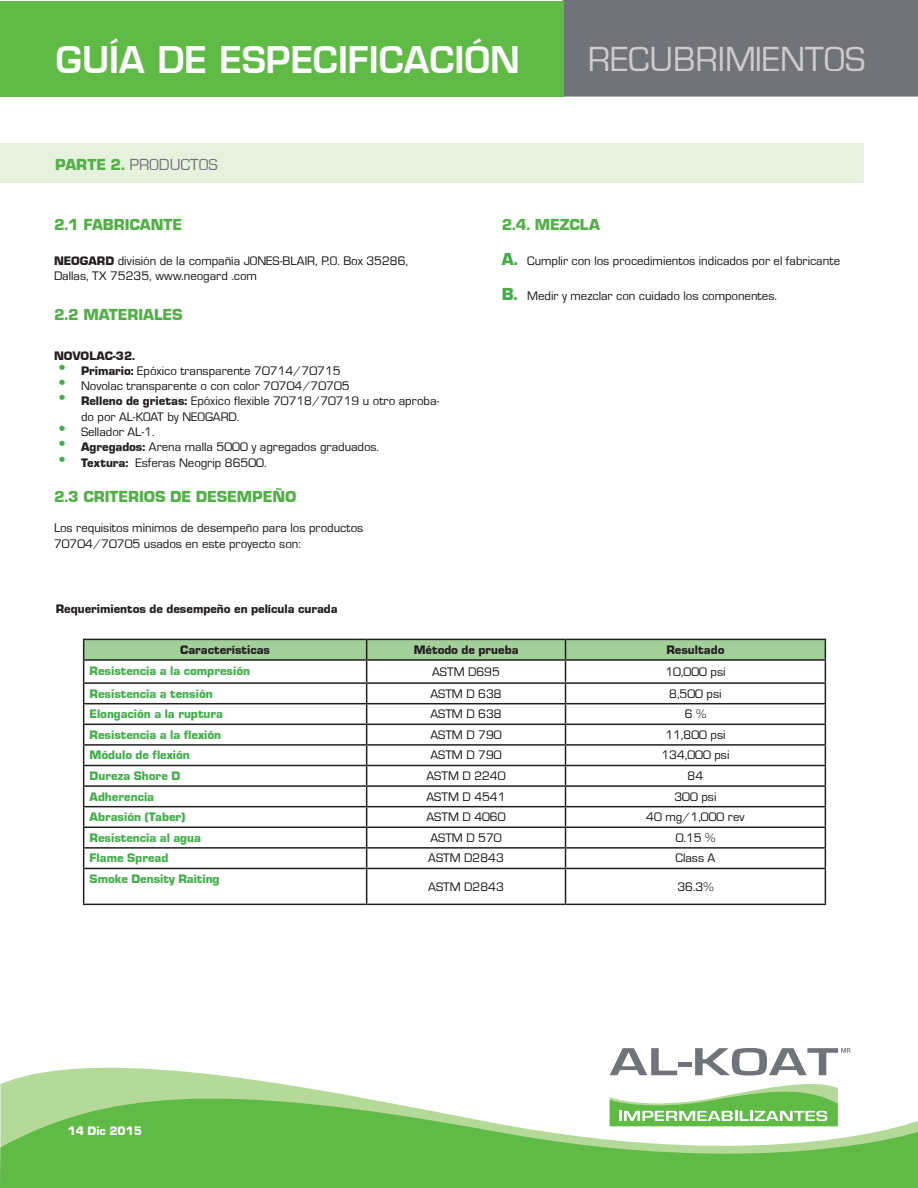
<style>
.page{position:relative;width:918px;height:1188px;background:#fff}
.page>*{position:absolute;margin:0;border:0;box-sizing:border-box;transform-origin:0 0}
.t1{font:600 36px "Eurostile LT Std";color:#fff}
.t2{font:36px "Eurostile Roman DTC";color:#cdcdce}
.t3{font:16.5px "Eurostile Black DTC";color:#52b047}
.t4{font:16.5px "Eurostile Roman DTC";color:#707378}
.Estilo_de_párrafo_1{font:12.75px/15.3px "Eurostile Roman DTC";color:#0f120f}
.t5{font:12.75px "Eurostile Black DTC";color:#40ae49}
.letras{font:12.75px "Eurostile Roman DTC";color:#0f120f}
.t6{font:12.75px "Eurostile Black DTC";color:#231f20}
.t7{font:12.75px "Eurostile Black DTC";color:#fff}
.s1{font-family:"Eurostile Black DTC";color:#52b047}
.s2{font-family:"Eurostile Black DTC";color:#231f20}
.s3{font-family:"Eurostile Black DTC";font-size:27px;color:#40ae49}
.s4{font-family:"Eurostile Black DTC";font-size:18px;color:#40ae49}
</style>
<div class="page">
<div style="left:562px;top:0;width:356px;height:97px;background:#717379"></div>
<div style="left:0;top:1px;width:564px;height:96px;background:#60bb46"></div>
<svg style="left:12px;top:1048px;width:839px;height:32px"></svg>
<svg style="left:0;top:1080px;width:918px;height:108px;fill:#60bb46"></svg>
<svg style="left:610px;top:1048px;width:240px;height:78px"></svg>
<svg style="left:83px;top:639px;width:743px;height:229px"></svg>
<hr style="left:83px;top:868px;width:284px;height:1px;background:#231f20">
<hr style="left:83px;top:869px;width:1px;height:35px;background:#231f20">
<hr style="left:367px;top:868px;width:199px;height:1px;background:#231f20">
<hr style="left:366px;top:869px;width:1px;height:35px;background:#231f20">
<hr style="left:566px;top:868px;width:260px;height:1px;background:#231f20">
<hr style="left:565px;top:869px;width:1px;height:35px;background:#231f20">
<hr style="left:825px;top:869px;width:1px;height:35px;background:#231f20">
<hr style="left:83px;top:904px;width:284px;height:1px;background:#231f20">
<hr style="left:367px;top:904px;width:199px;height:1px;background:#231f20">
<hr style="left:566px;top:904px;width:260px;height:1px;background:#231f20">
<div style="left:0;top:144px;width:864px;height:39px;background:#e6f2dd"></div>
<h1 class="t1" style="left:56px;top:38px;width:466px">GUÍA DE ESPECIFICACIÓN</h1>
<h1 class="t2" style="left:588px;top:40px;width:279px">RECUBRIMIENTOS</h1>
<p class="t4" style="left:55px;top:156px;width:164px"><span class="s1">PARTE 2.</span> PRODUCTOS</p>
<p class="t3" style="left:54px;top:215px;width:130px">2.1 FABRICANTE</p>
<p class="Estilo_de_párrafo_1" style="left:54px;top:253px;width:356px"><span class="s2">NEOGARD</span> división de la compañía JONES-BLAIR, P.O. Box 35286,<br>Dallas, TX 75235, www.neogard .com</p>
<p class="t3" style="left:54px;top:305px;width:130px">2.2 MATERIALES</p>
<p class="t6" style="left:54px;top:348px;width:83px">NOVOLAC-32.</p>
<p class="Estilo_de_párrafo_1" style="left:54px;top:363px;width:288px"><span class="s3">•</span> <span class="s2">Primario:</span> Epóxico transparente 70714/70715</p>
<p class="Estilo_de_párrafo_1" style="left:54px;top:378px;width:297px"><span class="s3">•</span> Novolac transparente o con color 70704/70705</p>
<p class="Estilo_de_párrafo_1" style="left:81px;top:394px;width:360px;text-indent:-27px"><span class="s3">•</span> <span class="s2">Relleno de grietas:</span> Epóxico flexible 70718/70719 u otro aproba&shy;do por AL-KOAT by NEOGARD.</p>
<p class="Estilo_de_párrafo_1" style="left:54px;top:424px;width:102px"><span class="s3">•</span> Sellador AL-1.</p>
<p class="Estilo_de_párrafo_1" style="left:54px;top:440px;width:327px"><span class="s3">•</span> <span class="s2">Agregados:</span> Arena malla 5000 y agregados graduados.</p>
<p class="Estilo_de_párrafo_1" style="left:54px;top:455px;width:214px"><span class="s3">•</span> <span class="s2">Textura:</span> Esferas Neogrip 86500.</p>
<p class="t3" style="left:54px;top:487px;width:244px">2.3 CRITERIOS DE DESEMPEÑO</p>
<p class="Estilo_de_párrafo_1" style="left:54px;top:521px;width:311px">Los requisitos mínimos de desempeño para los productos<br>70704/70705 usados en este proyecto son:</p>
<p class="t3" style="left:502px;top:215px;width:100px">2.4. MEZCLA</p>
<p class="letras" style="left:502px;top:254px;width:340px"><span class="s4">A.</span> Cumplir con los procedimientos indicados por el fabricante</p>
<p class="letras" style="left:502px;top:289px;width:277px"><span class="s4">B.</span> Medir y mezclar con cuidado los componentes.</p>
<p class="t6" style="left:56px;top:602px;width:283px">Requerimientos de desempeño en película curada</p>
<p class="t6" style="left:180px;top:643px;width:91px">Características</p>
<p class="t6" style="left:414px;top:643px;width:106px">Método de prueba</p>
<p class="t6" style="left:666px;top:643px;width:59px">Resultado</p>
<p class="t5" style="left:90px;top:663px;width:162px">Resistencia a la compresión</p>
<p class="Estilo_de_párrafo_1" style="left:432px;top:664px;width:69px">ASTM D695</p>
<p class="Estilo_de_párrafo_1" style="left:665px;top:664px;width:62px">10,000 psi</p>
<p class="t5" style="left:90px;top:687px;width:125px">Resistencia a tensión</p>
<p class="Estilo_de_párrafo_1" style="left:430px;top:686px;width:73px">ASTM D 638</p>
<p class="Estilo_de_párrafo_1" style="left:669px;top:686px;width:54px">8,500 psi</p>
<p class="t5" style="left:90px;top:707px;width:135px">Elongación a la ruptura</p>
<p class="Estilo_de_párrafo_1" style="left:430px;top:707px;width:73px">ASTM D 638</p>
<p class="Estilo_de_párrafo_1" style="left:685px;top:707px;width:23px">6 %</p>
<p class="t5" style="left:90px;top:728px;width:133px">Resistencia a la flexión</p>
<p class="Estilo_de_párrafo_1" style="left:430px;top:727px;width:73px">ASTM D 790</p>
<p class="Estilo_de_párrafo_1" style="left:665px;top:727px;width:62px">11,800 psi</p>
<p class="t5" style="left:90px;top:748px;width:102px">Módulo de flexión</p>
<p class="Estilo_de_párrafo_1" style="left:430px;top:748px;width:73px">ASTM D 790</p>
<p class="Estilo_de_párrafo_1" style="left:661px;top:748px;width:70px">134,000 psi</p>
<p class="t5" style="left:90px;top:769px;width:92px">Dureza Shore D</p>
<p class="Estilo_de_párrafo_1" style="left:427px;top:768px;width:81px">ASTM D 2240</p>
<p class="Estilo_de_párrafo_1" style="left:688px;top:768px;width:17px">84</p>
<p class="t5" style="left:90px;top:789px;width:66px">Adherencia</p>
<p class="Estilo_de_párrafo_1" style="left:427px;top:789px;width:81px">ASTM D 4541</p>
<p class="Estilo_de_párrafo_1" style="left:674px;top:789px;width:44px">300 psi</p>
<p class="t5" style="left:90px;top:810px;width:97px">Abrasión (Taber)</p>
<p class="Estilo_de_párrafo_1" style="left:427px;top:810px;width:81px">ASTM D 4060</p>
<p class="Estilo_de_párrafo_1" style="left:646px;top:810px;width:100px">40 mg/1,000 rev</p>
<p class="t5" style="left:90px;top:831px;width:113px">Resistencia al agua</p>
<p class="Estilo_de_párrafo_1" style="left:430px;top:830px;width:73px">ASTM D 570</p>
<p class="Estilo_de_párrafo_1" style="left:676px;top:830px;width:41px">0.15 %</p>
<p class="t5" style="left:90px;top:851px;width:80px">Flame Spread</p>
<p class="Estilo_de_párrafo_1" style="left:428px;top:851px;width:77px">ASTM D2843</p>
<p class="Estilo_de_párrafo_1" style="left:675px;top:851px;width:41px">Class A</p>
<p class="t5" style="left:90px;top:872px;width:131px">Smoke Density Raiting</p>
<p class="Estilo_de_párrafo_1" style="left:428px;top:879px;width:77px">ASTM D2843</p>
<p class="Estilo_de_párrafo_1" style="left:677px;top:879px;width:38px">36.3%</p>
<p class="t7" style="left:68px;top:1124px;width:76px">14 Dic 2015</p>
</div>
